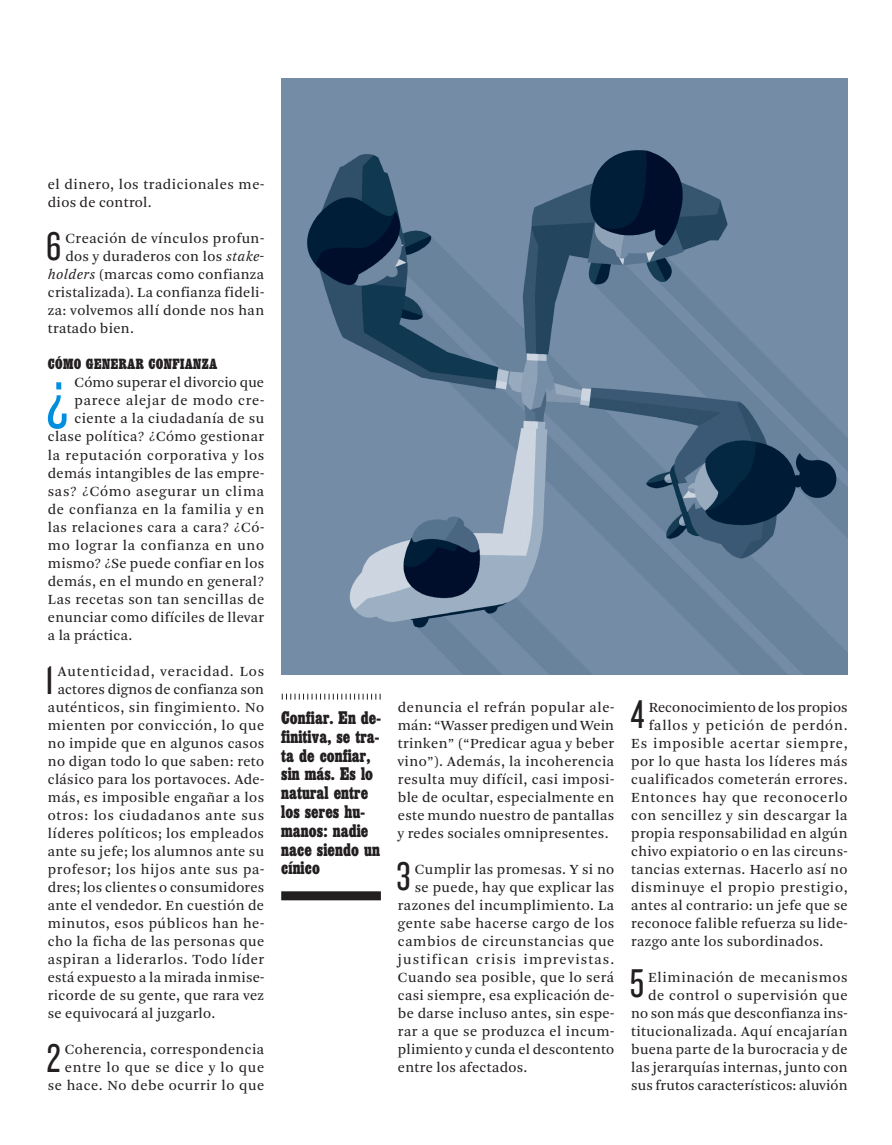
<style>
.page{position:relative;width:892px;height:1145px;background:#fff}
.page>*{position:absolute;margin:0;border:0;box-sizing:border-box;transform-origin:0 0}
.Texto_general{font:68.7px "Knockout HTF28 Junior Featherwt";color:#008fde}
.Texto_general-2{font:41.7px "Knockout HTF28 Junior Featherwt";color:#231f20}
.Sumario{font:700 condensed 18px/18.8px "Egyptienne BQ";letter-spacing:.005em;color:#231f20}
.Texto_general-3{font:14.7px/18px "Arnhem Blond";letter-spacing:.025em;color:#231f20;text-align:right}
.Texto_general-4{font:14.7px "Arnhem Blond";letter-spacing:.05em;color:#231f20}
.Texto_general-5{font:14.7px "Arnhem Blond";letter-spacing:.045em;color:#231f20}
.Texto_general-6{font:14.7px "Arnhem Blond";letter-spacing:.055em;color:#231f20}
.Texto_general-7{font:14.7px "Arnhem Blond";letter-spacing:.075em;color:#231f20}
.Texto_general-8{font:14.7px "Arnhem Blond";letter-spacing:.005em;color:#231f20}
.Texto_general-9{font:700 condensed 14.7px "Egyptienne BQ";letter-spacing:.02em;color:#231f20}
.s1{font-style:italic}
</style>
<div class="page">
<div style="left:281px;top:891px;width:100px;height:9px;background:#231f20"></div>
<svg style="left:282px;top:693px;width:99px;height:6px"></svg>
<img style="left:281px;top:79px;width:566px;height:595px">
<p class="Texto_general-3" style="left:48px;top:176px;width:218px;text-align:left">el dinero, los tradicionales me&shy;dios de control.</p>
<p class="Texto_general-2" style="left:46px;top:225px;width:16px">6</p>
<p class="Texto_general-3" style="left:65px;top:230px;width:200px">Creación de vínculos profun-</p>
<p class="Texto_general-3" style="left:65px;top:248px;width:200px">dos y duraderos con los <span class="s1">stake-</span></p>
<p class="Texto_general-3" style="left:48px;top:266px;width:218px"><span class="s1">holders</span> (marcas como confianza</p>
<p class="Texto_general-3" style="left:48px;top:284px;width:218px">cristalizada). La confianza fideli-</p>
<p class="Texto_general-3" style="left:48px;top:302px;width:218px">za: volvemos allí donde nos han</p>
<p class="Texto_general-3" style="left:48px;top:320px;width:88px">tratado bien.</p>
<p class="Texto_general-9" style="left:48px;top:356px;width:171px">CÓMO GENERAR CONFIANZA</p>
<p class="Texto_general" style="left:49px;top:356px;width:21px">¿</p>
<p class="Texto_general-3" style="left:74px;top:374px;width:191px">Cómo superar el divorcio que</p>
<p class="Texto_general-5" style="left:74px;top:393px;width:191px">parece alejar de modo cre-</p>
<p class="Texto_general-3" style="left:74px;top:410px;width:191px">ciente a la ciudadanía de su</p>
<p class="Texto_general-3" style="left:48px;top:428px;width:218px">clase política? ¿Cómo gestionar</p>
<p class="Texto_general-5" style="left:48px;top:447px;width:218px">la reputación corporativa y los</p>
<p class="Texto_general-3" style="left:48px;top:464px;width:218px">demás intangibles de las empre-</p>
<p class="Texto_general-5" style="left:48px;top:483px;width:218px">sas? ¿Cómo asegurar un clima</p>
<p class="Texto_general-3" style="left:48px;top:500px;width:218px">de confianza en la familia y en</p>
<p class="Texto_general-3" style="left:48px;top:518px;width:218px">las relaciones cara a cara? ¿Có-</p>
<p class="Texto_general-4" style="left:48px;top:537px;width:218px">mo lograr la confianza en uno</p>
<p class="Texto_general-3" style="left:48px;top:554px;width:218px">mismo? ¿Se puede confiar en los</p>
<p class="Texto_general-3" style="left:48px;top:572px;width:218px">demás, en el mundo en general?</p>
<p class="Texto_general-3" style="left:48px;top:590px;width:218px">Las recetas son tan sencillas de</p>
<p class="Texto_general-3" style="left:48px;top:608px;width:218px">enunciar como difíciles de llevar</p>
<p class="Texto_general-3" style="left:48px;top:626px;width:86px">a la práctica.</p>
<p class="Texto_general-2" style="left:45px;top:658px;width:10px">1</p>
<p class="Texto_general-6" style="left:58px;top:663px;width:208px">Autenticidad, veracidad. Los</p>
<p class="Texto_general-3" style="left:58px;top:680px;width:208px">actores dignos de confianza son</p>
<p class="Texto_general-3" style="left:48px;top:698px;width:218px">auténticos, sin fingimiento. No</p>
<p class="Texto_general-3" style="left:48px;top:716px;width:218px">mienten por convicción, lo que</p>
<p class="Texto_general-3" style="left:48px;top:734px;width:218px">no impide que en algunos casos</p>
<p class="Texto_general-3" style="left:48px;top:752px;width:218px">no digan todo lo que saben: reto</p>
<p class="Texto_general-3" style="left:48px;top:770px;width:218px">clásico para los portavoces. Ade-</p>
<p class="Texto_general-3" style="left:48px;top:788px;width:218px">más, es imposible engañar a los</p>
<p class="Texto_general-5" style="left:48px;top:807px;width:218px">otros: los ciudadanos ante sus</p>
<p class="Texto_general-3" style="left:48px;top:824px;width:218px">líderes políticos; los empleados</p>
<p class="Texto_general-3" style="left:48px;top:842px;width:218px">ante su jefe; los alumnos ante su</p>
<p class="Texto_general-3" style="left:48px;top:860px;width:218px">profesor; los hijos ante sus pa-</p>
<p class="Texto_general-3" style="left:48px;top:878px;width:218px">dres; los clientes o consumidores</p>
<p class="Texto_general-3" style="left:48px;top:896px;width:218px">ante el vendedor. En cuestión de</p>
<p class="Texto_general-3" style="left:48px;top:914px;width:218px">minutos, esos públicos han he-</p>
<p class="Texto_general-3" style="left:48px;top:932px;width:218px">cho la ficha de las personas que</p>
<p class="Texto_general-3" style="left:48px;top:950px;width:218px">aspiran a liderarlos. Todo líder</p>
<p class="Texto_general-3" style="left:48px;top:968px;width:218px">está expuesto a la mirada inmise-</p>
<p class="Texto_general-3" style="left:48px;top:986px;width:218px">ricorde de su gente, que rara vez</p>
<p class="Texto_general-3" style="left:48px;top:1004px;width:169px">se equivocará al juzgarlo.</p>
<p class="Texto_general-2" style="left:47px;top:1036px;width:15px">2</p>
<p class="Texto_general-3" style="left:48px;top:1040px;width:218px">Coherencia, correspondencia entre lo que se dice y lo que se hace. No debe ocurrir lo que</p>
<p class="Sumario" style="left:281px;top:708px;width:101px">Confiar. En de&shy;finitiva, se tra&shy;ta de confiar, sin más. Es lo natural entre los seres hu&shy;manos: nadie nace siendo un cínico</p>
<p class="Texto_general-3" style="left:398px;top:698px;width:218px;text-align:justify">denuncia el refrán popular ale&shy;mán: “Wasser predigen und Wein trinken” (“Predicar agua y beber vino”). Además, la incoherencia resulta muy difícil, casi imposi&shy;ble de ocultar, especialmente en este mundo nuestro de pantallas y redes sociales omnipresentes.</p>
<p class="Texto_general-2" style="left:396px;top:855px;width:16px">3</p>
<p class="Texto_general-3" style="left:415px;top:860px;width:201px">Cumplir las promesas. Y si no</p>
<p class="Texto_general-3" style="left:415px;top:878px;width:201px">se puede, hay que explicar las</p>
<p class="Texto_general-3" style="left:398px;top:896px;width:218px">razones del incumplimiento. La</p>
<p class="Texto_general-3" style="left:398px;top:914px;width:218px">gente sabe hacerse cargo de los</p>
<p class="Texto_general-3" style="left:398px;top:932px;width:218px">cambios de circunstancias que</p>
<p class="Texto_general-7" style="left:398px;top:951px;width:218px">justifican crisis imprevistas.</p>
<p class="Texto_general-3" style="left:398px;top:968px;width:218px">Cuando sea posible, que lo será</p>
<p class="Texto_general-3" style="left:398px;top:986px;width:218px">casi siempre, esa explicación de-</p>
<p class="Texto_general-3" style="left:398px;top:1004px;width:218px">be darse incluso antes, sin espe-</p>
<p class="Texto_general-3" style="left:398px;top:1022px;width:218px">rar a que se produzca el incum-</p>
<p class="Texto_general-3" style="left:398px;top:1040px;width:218px">plimiento y cunda el descontento</p>
<p class="Texto_general-3" style="left:398px;top:1058px;width:131px">entre los afectados.</p>
<p class="Texto_general-2" style="left:631px;top:693px;width:15px">4</p>
<p class="Texto_general-8" style="left:648px;top:699px;width:200px">Reconocimiento de los propios</p>
<p class="Texto_general-4" style="left:648px;top:717px;width:200px">fallos y petición de perdón.</p>
<p class="Texto_general-6" style="left:631px;top:735px;width:218px">Es imposible acertar siempre,</p>
<p class="Texto_general-3" style="left:631px;top:752px;width:218px">por lo que hasta los líderes más</p>
<p class="Texto_general-3" style="left:631px;top:770px;width:218px">cualificados cometerán errores.</p>
<p class="Texto_general-4" style="left:631px;top:789px;width:218px">Entonces hay que reconocerlo</p>
<p class="Texto_general-3" style="left:631px;top:806px;width:218px">con sencillez y sin descargar la</p>
<p class="Texto_general-3" style="left:631px;top:824px;width:218px">propia responsabilidad en algún</p>
<p class="Texto_general-3" style="left:631px;top:842px;width:218px">chivo expiatorio o en las circuns-</p>
<p class="Texto_general-3" style="left:631px;top:860px;width:218px">tancias externas. Hacerlo así no</p>
<p class="Texto_general-4" style="left:631px;top:879px;width:218px">disminuye el propio prestigio,</p>
<p class="Texto_general-3" style="left:631px;top:896px;width:218px">antes al contrario: un jefe que se</p>
<p class="Texto_general-3" style="left:631px;top:914px;width:218px">reconoce falible refuerza su lide-</p>
<p class="Texto_general-3" style="left:631px;top:932px;width:193px">razgo ante los subordinados.</p>
<p class="Texto_general-2" style="left:630px;top:961px;width:16px">5</p>
<p class="Texto_general-3" style="left:631px;top:968px;width:218px">Eliminación de mecanismos de control o supervisión que no son más que desconfianza ins&shy;titucionalizada. Aquí encajarían buena parte de la burocracia y de las jerarquías internas, junto con sus frutos característicos: aluvión</p>
</div>
